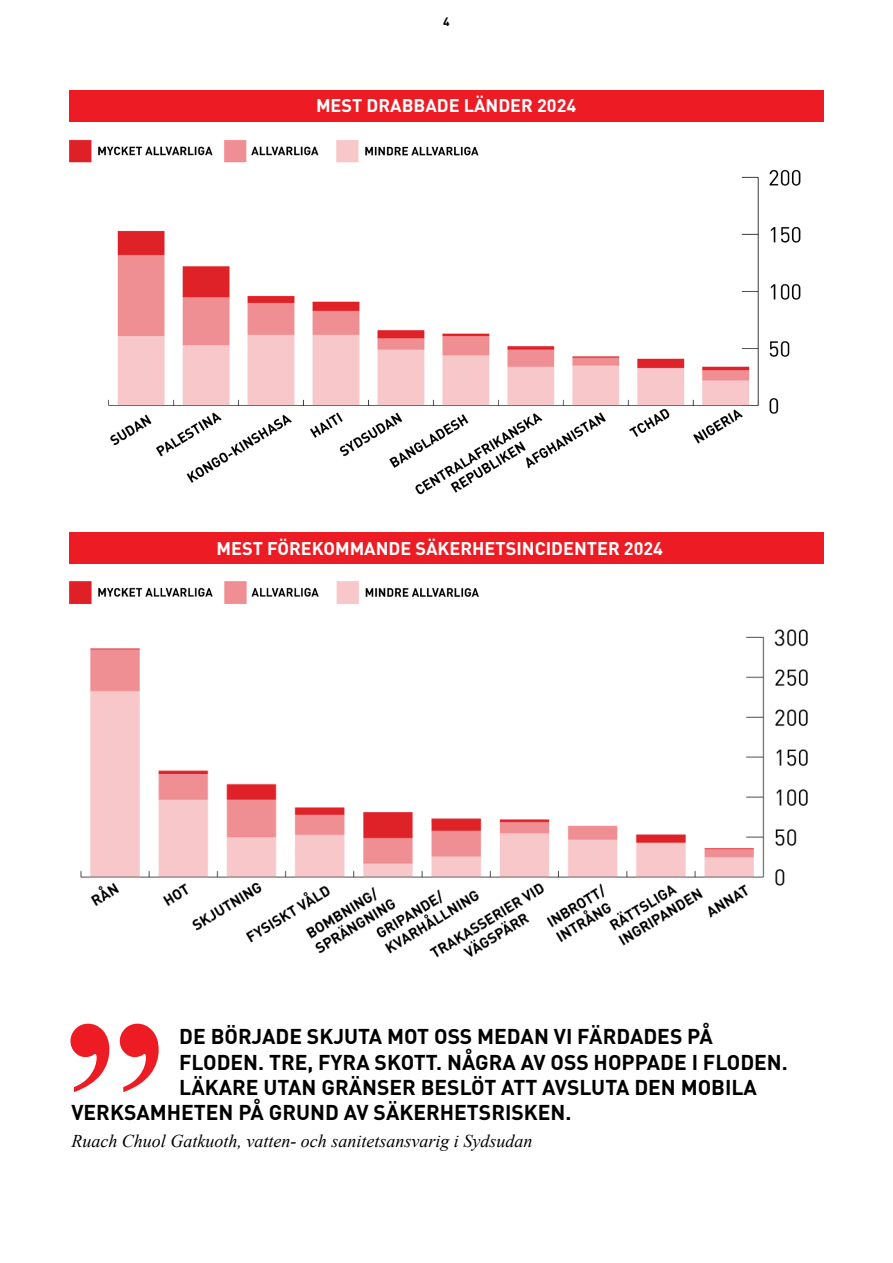
<style>
.page{position:relative;width:893px;height:1263px;background:#fff}
.page>*{position:absolute;margin:0;border:0;box-sizing:border-box;transform-origin:0 0}
.t1{font:700 210px "Times New Roman";color:#ed1c24}
.t2{font:700 21px/25.2px "DIN";color:#000}
.t3{font:700 18px "DIN";color:#fff}
.t4{font:italic 18px "Times New Roman";color:#000}
.t5{font:700 12px "DIN";color:#000}
</style>
<div class="page">
<img style="left:80px;top:629px;width:728px;height:329px">
<div style="left:69px;top:90px;width:755px;height:32px;background:#ed1c24"></div>
<div style="left:69px;top:532px;width:755px;height:32px;background:#ed1c24"></div>
<img style="left:69px;top:139px;width:732px;height:356px">
<img style="left:69px;top:581px;width:410px;height:23px">
<p class="t5" style="left:443px;top:14px;width:8px">4</p>
<p class="t3" style="left:316px;top:94px;width:262px">MEST DRABBADE LÄNDER 2024</p>
<p class="t3" style="left:217px;top:537px;width:448px">MEST FÖREKOMMANDE SÄKERHETSINCIDENTER 2024</p>
<p class="t2" style="left:179px;top:1023px;width:610px">DE BÖRJADE SKJUTA MOT OSS MEDAN VI FÄRDADES PÅ<br>FLODEN. TRE, FYRA SKOTT. NÅGRA AV OSS HOPPADE I FLODEN.<br>LÄKARE UTAN GRÄNSER BESLÖT ATT AVSLUTA DEN MOBILA</p>
<h1 class="t1" style="left:62px;top:944px;width:106px">”</h1>
<p class="t2" style="left:71px;top:1099px;width:502px">VERKSAMHETEN PÅ GRUND AV SÄKERHETSRISKEN.</p>
<p class="t4" style="left:71px;top:1129px;width:462px">Ruach Chuol Gatkuoth, vatten- och sanitetsansvarig i Sydsudan</p>
</div>
